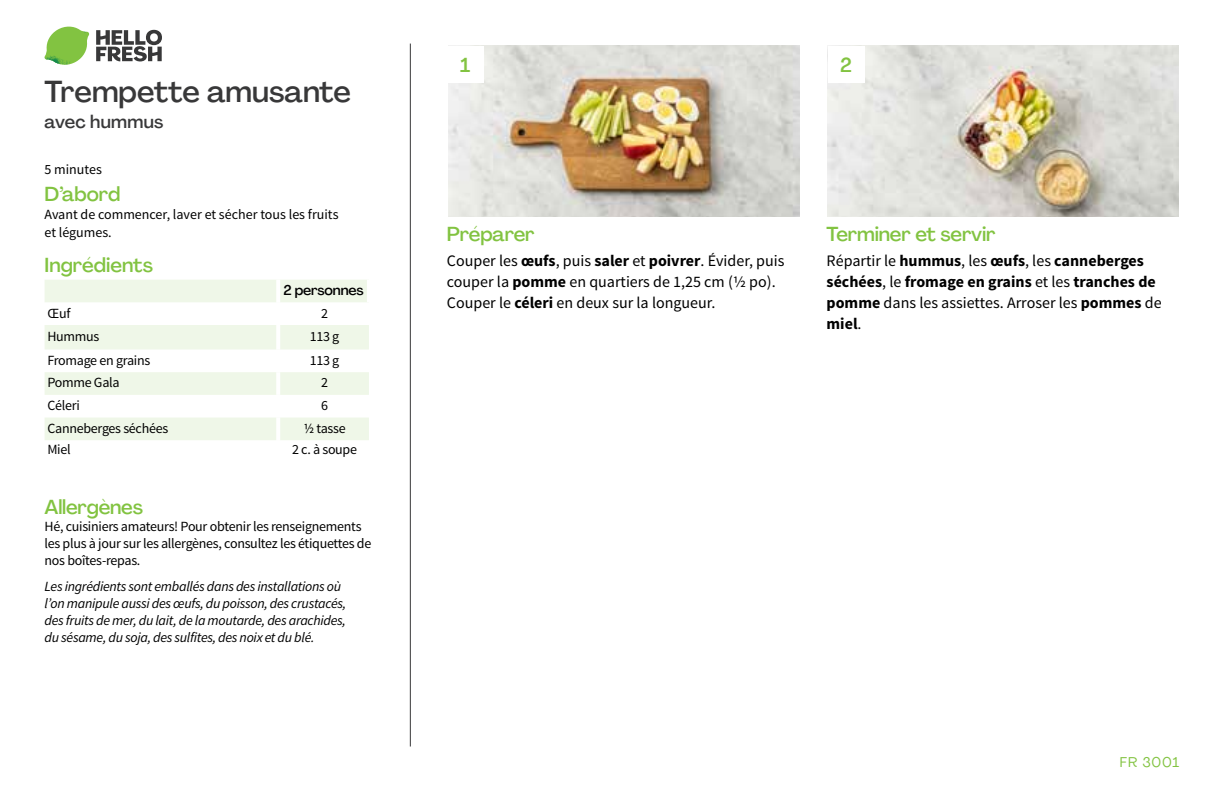
<style>
.page{position:relative;width:1224px;height:792px;background:#fff}
.page>*{position:absolute;margin:0;border:0;box-sizing:border-box;transform-origin:0 0}
.t1{font:500 30px "Agrandir";color:#383839}
.t2{font:500 20px "Agrandir";letter-spacing:-.01em;color:#82c341}
.t3{font:500 18px "Agrandir";letter-spacing:.015em;color:#383839}
.t4{font:700 16px/21px "Source Sans Pro";color:#000}
.t5{font:16px/21px "Source Sans Pro";color:#000}
.t6{font:14px/17px "Source Sans Pro";letter-spacing:-.02em;color:#000}
.t7{font:italic 14px/17px "Source Sans Pro";letter-spacing:-.02em;color:#000}
.t8{font:14px/18px "Source Sans Pro";color:#000}
.t9{font:500 14px "Agrandir";letter-spacing:-.01em;color:#000}
.t10{font:14px "Agrandir";letter-spacing:.05em;color:#82c341}
.s1{font-weight:700}
.s2{font-weight:400}
</style>
<div class="page">
<svg style="left:96px;top:29px;width:66px;height:33px"></svg>
<svg style="left:48px;top:27px;width:39px;height:25px"></svg>
<img style="left:69px;top:27px;width:20px;height:17px">
<img style="left:47px;top:41px;width:38px;height:7px">
<img style="left:44px;top:44px;width:40px;height:21px">
<img style="left:68px;top:48px;width:17px;height:17px">
<hr style="left:410px;top:44px;width:1px;height:703px;background:#383839">
<svg style="left:45px;top:280px;width:324px;height:160px;fill:#eff7e8"></svg>
<hr style="left:276px;top:280px;width:4px;height:22px;background:#fff">
<hr style="left:367px;top:280px;width:4px;height:22px;background:#fff">
<hr style="left:276px;top:302px;width:4px;height:23px;background:#fff">
<hr style="left:276px;top:325px;width:4px;height:25px;background:#fff">
<hr style="left:276px;top:350px;width:4px;height:22px;background:#fff">
<hr style="left:276px;top:372px;width:4px;height:23px;background:#fff">
<hr style="left:276px;top:395px;width:4px;height:23px;background:#fff">
<hr style="left:276px;top:418px;width:4px;height:22px;background:#fff">
<img style="left:448px;top:46px;width:351px;height:170px">
<img style="left:828px;top:46px;width:351px;height:170px">
<div style="left:447px;top:46px;width:37px;height:36px;background:#fff"></div>
<div style="left:828px;top:46px;width:36px;height:36px;background:#fff"></div>
<h1 class="t1" style="left:45px;top:73px;width:308px">Trempette amusante</h1>
<p class="t3" style="left:45px;top:110px;width:120px">avec hummus</p>
<p class="t8" style="left:44px;top:160px;width:59px">5 minutes</p>
<h2 class="t2" style="left:45px;top:182px;width:77px">D’abord</h2>
<p class="t8" style="left:45px;top:206px;width:295px">Avant de commencer, laver et sécher tous les fruits et légumes.</p>
<h2 class="t2" style="left:45px;top:252px;width:110px">Ingrédients</h2>
<p class="t9" style="left:283px;top:282px;width:82px">2 personnes</p>
<p class="t6" style="left:47px;top:305px;width:25px">Œuf</p>
<p class="t6" style="left:321px;top:305px;width:8px">2</p>
<p class="t6" style="left:47px;top:328px;width:54px">Hummus</p>
<p class="t6" style="left:310px;top:328px;width:31px">113 g</p>
<p class="t6" style="left:47px;top:352px;width:104px">Fromage en grains</p>
<p class="t6" style="left:310px;top:352px;width:31px">113 g</p>
<p class="t6" style="left:47px;top:375px;width:74px">Pomme Gala</p>
<p class="t6" style="left:321px;top:375px;width:8px">2</p>
<p class="t6" style="left:47px;top:397px;width:34px">Céleri</p>
<p class="t6" style="left:321px;top:397px;width:8px">6</p>
<p class="t6" style="left:47px;top:420px;width:122px">Canneberges séchées</p>
<p class="t6" style="left:303px;top:420px;width:44px">1/2 tasse</p>
<p class="t6" style="left:47px;top:441px;width:25px">Miel</p>
<p class="t6" style="left:292px;top:441px;width:67px">2 c. à soupe</p>
<h2 class="t2" style="left:45px;top:495px;width:100px">Allergènes</h2>
<p class="t6" style="left:45px;top:518px;width:328px">Hé, cuisiniers amateurs! Pour obtenir les renseignements les plus à jour sur les allergènes, consultez les étiquettes de nos boîtes-repas.</p>
<p class="t7" style="left:45px;top:578px;width:303px">Les ingrédients sont emballés dans des installations où l’on manipule aussi des œufs, du poisson, des crustacés, des fruits de mer, du lait, de la moutarde, des arachides, du sésame, du soja, des sulfites, des noix et du blé.</p>
<h2 class="t2" style="left:460px;top:52px;width:12px">1</h2>
<h2 class="t2" style="left:840px;top:52px;width:13px">2</h2>
<h2 class="t2" style="left:447px;top:222px;width:89px">Préparer</h2>
<p class="t5" style="left:447px;top:250px;width:339px">Couper les <span class="s1">œufs</span>, puis <span class="s1">saler</span> et <span class="s1">poivrer</span>. Évider, puis couper la <span class="s1">pomme</span> en quartiers de 1,25 cm (1/2 po).<br>Couper le <span class="s1">céleri</span> en deux sur la longueur.</p>
<h2 class="t2" style="left:827px;top:222px;width:171px">Terminer et servir</h2>
<p class="t4" style="left:827px;top:251px;width:337px"><span class="s2">Répartir le</span> hummus<span class="s2">, les</span> œufs<span class="s2">, les</span> canneberges séchées<span class="s2">, le</span> fromage en grains <span class="s2">et les</span> tranches de pomme <span class="s2">dans les assiettes. Arroser les</span> pommes <span class="s2">de </span>miel<span class="s2">.</span></p>
<p class="t10" style="left:1120px;top:753px;width:61px">FR 3001</p>
</div>
